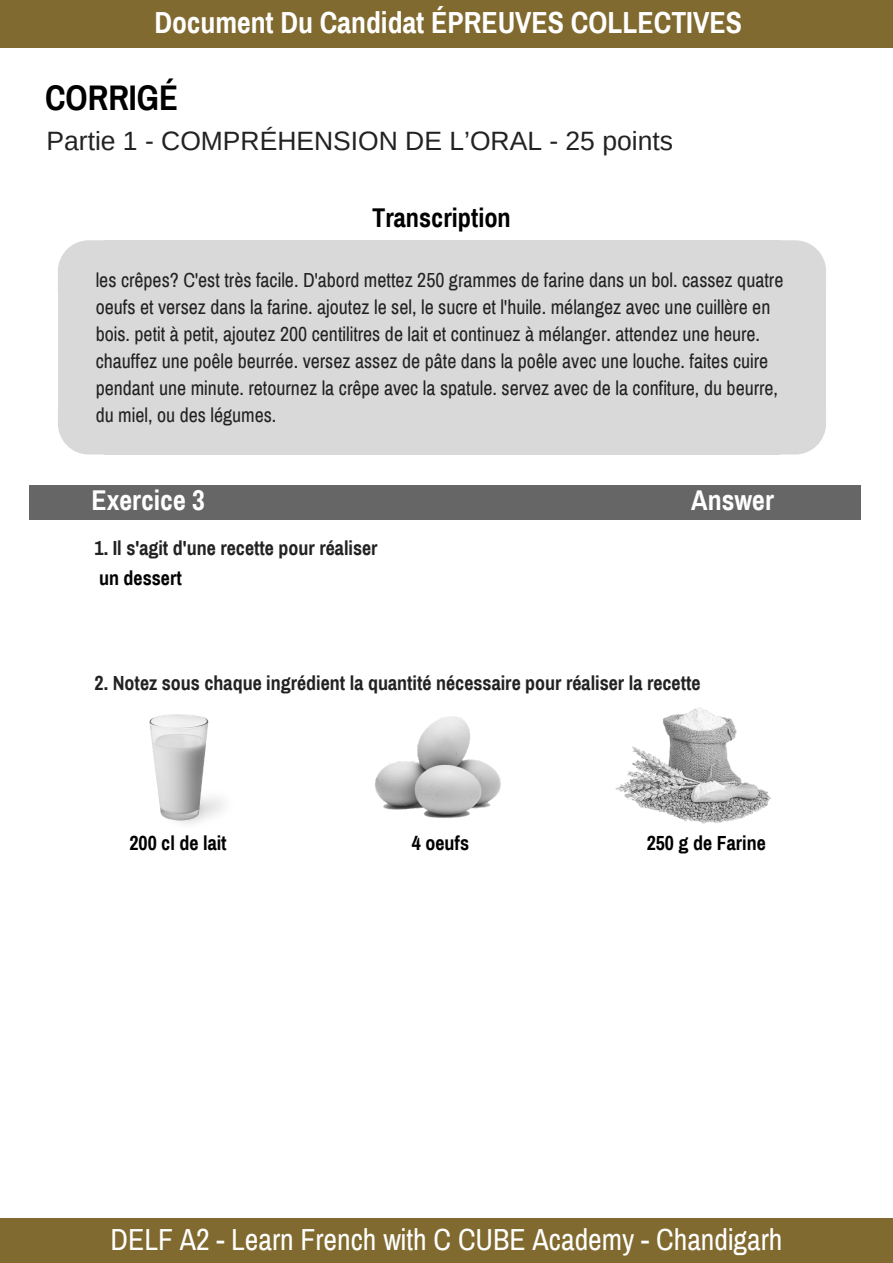
<style>
.page{position:relative;width:893px;height:1263px;background:#fff}
.page>*{position:absolute;margin:0;border:0;box-sizing:border-box;transform-origin:0 0}
.t1{font:700 34.8px "Archivo Narrow";color:#000}
.t2{font:29.85px "Archivo Narrow";color:#fff}
.t3{font:700 29.85px "Archivo Narrow";color:#fff}
.t4{font:700 27.9px "Archivo Narrow";color:#fff}
.t5{font:26.55px "Arimo";color:#222}
.t6{font:700 26.55px "Archivo Narrow";color:#000}
.t7{font:700 19.95px "Archivo Narrow";color:#222}
.t8{font:700 19.95px "Archivo Narrow";color:#000}
.t9{font:19.8px/27px "Archivo Narrow";color:#222}
</style>
<div class="page">
<div style="left:0;top:0;width:893px;height:47px;background:#816a2f"></div>
<div style="left:0;top:1218px;width:893px;height:45px;background:#816a2f"></div>
<svg style="left:780px;top:240px;width:46px;height:50px;background:#dcdcdc"></svg>
<div style="left:778px;top:290px;width:48px;height:121px;background:#d9d9d9"></div>
<div style="left:104px;top:290px;width:676px;height:121px;background:#d9d9d9"></div>
<div style="left:104px;top:240px;width:676px;height:51px;background:#d9d9d9"></div>
<svg style="left:58px;top:240px;width:46px;height:50px;background:#dcdcdc"></svg>
<div style="left:58px;top:290px;width:48px;height:121px;background:#d9d9d9"></div>
<div style="left:104px;top:410px;width:676px;height:44px;background:#d9d9d9"></div>
<svg style="left:58px;top:411px;width:46px;height:43px;background:#dcdcdc"></svg>
<svg style="left:780px;top:411px;width:46px;height:43px;background:#dcdcdc"></svg>
<div style="left:29px;top:485px;width:832px;height:35px;background:#666"></div>
<img style="left:149px;top:714px;width:76px;height:110px">
<img style="left:374px;top:716px;width:127px;height:102px">
<img style="left:615px;top:707px;width:156px;height:116px">
<h2 class="t3" style="left:154px;top:6px;width:589px">Document Du Candidat ÉPREUVES COLLECTIVES</h2>
<h1 class="t1" style="left:45px;top:80px;width:134px">CORRIGÉ</h1>
<h3 class="t5" style="left:46px;top:126px;width:628px">Partie 1 - COMPRÉHENSION DE L’ORAL - 25 points</h3>
<h3 class="t6" style="left:372px;top:204px;width:140px">Transcription</h3>
<p class="t9" style="left:96px;top:267px;width:689px">les crêpes? C'est très facile. D'abord mettez 250 grammes de farine dans un bol. cassez quatre oeufs et versez dans la farine. ajoutez le sel, le sucre et l'huile. mélangez avec une cuillère en bois. petit à petit, ajoutez 200 centilitres de lait et continuez à mélanger. attendez une heure. chauffez une poêle beurrée. versez assez de pâte dans la poêle avec une louche. faites cuire pendant une minute. retournez la crêpe avec la spatule. servez avec de la confiture, du beurre, du miel, ou des légumes.</p>
<h3 class="t4" style="left:92px;top:486px;width:115px">Exercice 3</h3>
<h3 class="t4" style="left:691px;top:486px;width:84px">Answer</h3>
<h3 class="t4" style="left:192px;top:486px;width:14px">1</h3>
<p class="t7" style="left:95px;top:537px;width:285px">1. Il s'agit d'une recette pour réaliser</p>
<p class="t8" style="left:99px;top:567px;width:84px">un dessert</p>
<p class="t7" style="left:95px;top:672px;width:608px">2. Notez sous chaque ingrédient la quantité nécessaire pour réaliser la recette</p>
<p class="t8" style="left:129px;top:832px;width:99px">200 cl de lait</p>
<p class="t8" style="left:412px;top:832px;width:59px">4 oeufs</p>
<p class="t8" style="left:647px;top:832px;width:121px">250 g de Farine</p>
<h2 class="t2" style="left:111px;top:1224px;width:673px">DELF A2 - Learn French with C CUBE Academy - Chandigarh</h2>
</div>
